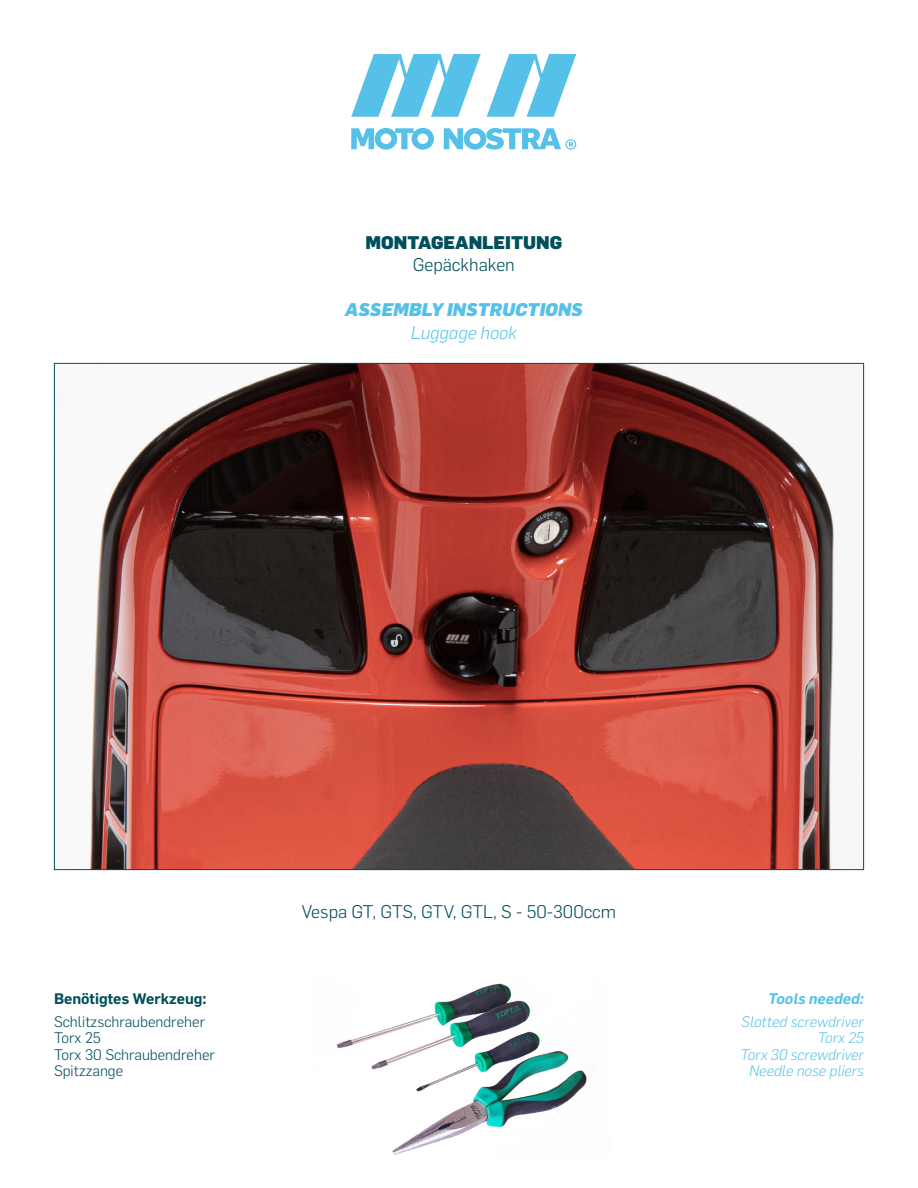
<style>
.page{position:relative;width:918px;height:1188px;background:#fff}
.page>*{position:absolute;margin:0;border:0;box-sizing:border-box;transform-origin:0 0}
.t1{font:300 18px "Flama";color:#004f5a}
.t2{font:italic 900 18px "Flama";color:#55c1e9}
.t3{font:900 18px "Flama";color:#004f5a}
.t4{font:italic 300 18px "Flama";color:#55c1e9}
.t5{font:300 15px/16.5px "Flama";color:#004f5a}
.t6{font:italic 300 15px/16.5px "Flama";color:#55c1e9;text-align:right}
.t7{font:600 15px "Flama";color:#004f5a}
.t8{font:italic 600 15px "Flama";color:#55c1e9}
</style>
<div class="page">
<svg style="left:351px;top:54px;width:225px;height:96px"></svg>
<img style="left:89px;top:365px;width:746px;height:503px">
<img style="left:336px;top:983px;width:251px;height:172px">
<p class="t3" style="left:366px;top:229px;width:198px">MONTAGEANLEITUNG</p>
<p class="t1" style="left:413px;top:253px;width:104px">Gepäckhaken</p>
<p class="t2" style="left:345px;top:297px;width:239px">ASSEMBLY INSTRUCTIONS</p>
<p class="t4" style="left:411px;top:321px;width:107px">Luggage hook</p>
<p class="t7" style="left:54px;top:988px;width:154px">Benötigtes Werkzeug:</p>
<p class="t5" style="left:54px;top:1012px;width:162px">Schlitzschraubendreher<br>Torx 25<br>Torx 30 Schraubendreher<br>Spitzzange</p>
<p class="t1" style="left:302px;top:899px;width:316px">Vespa GT, GTS, GTV, GTL, S - 50-300ccm</p>
<p class="t8" style="left:768px;top:988px;width:97px">Tools needed:</p>
<p class="t6" style="left:740px;top:1012px;width:125px">Slotted screwdriver<br>Torx 25<br>Torx 30 screwdriver<br>Needle nose pliers</p>
</div>
